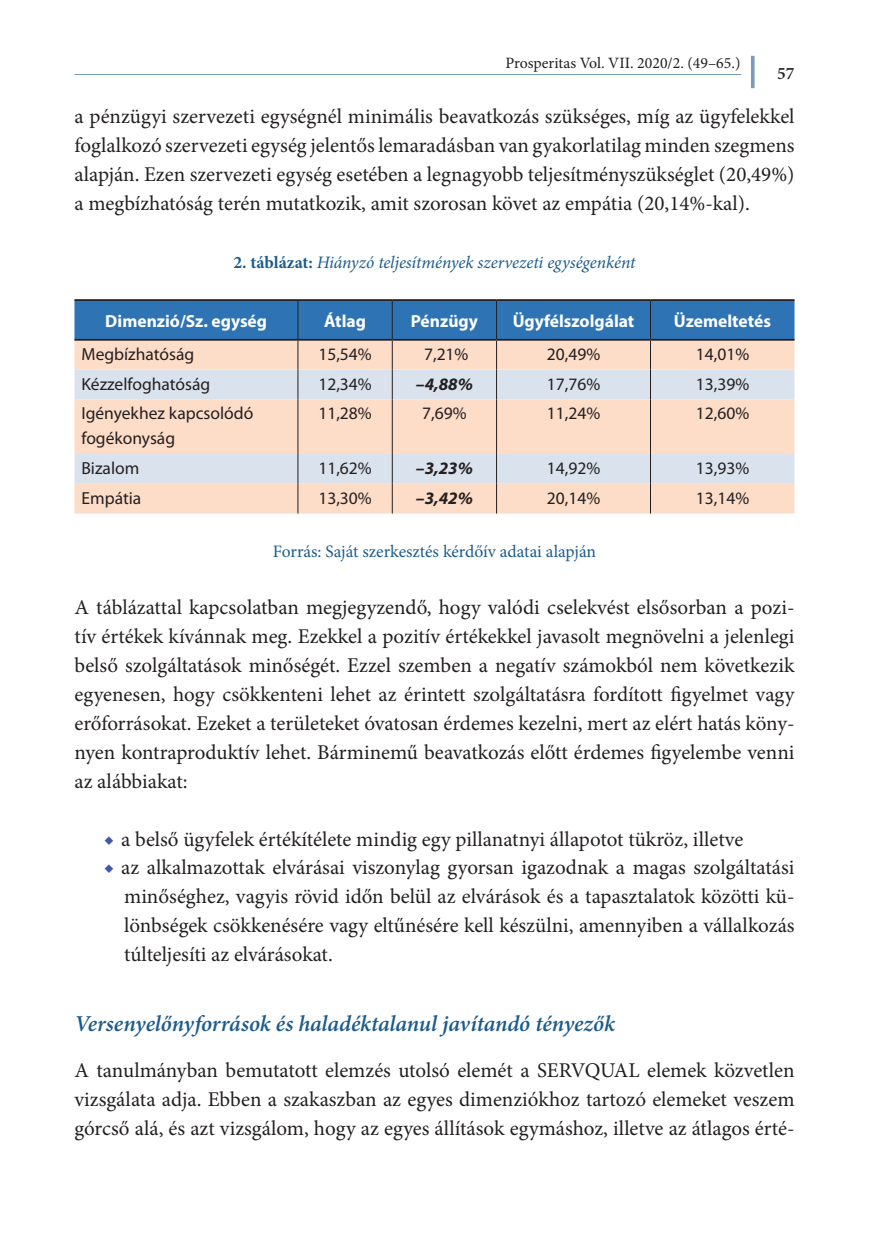
<style>
.page{position:relative;width:869px;height:1241px;background:#fff}
.page>*{position:absolute;margin:0;border:0;box-sizing:border-box;transform-origin:0 0}
.Másodlagos_cím{font:italic 600 22.75px "Minion Pro";letter-spacing:-.005em;color:#1c5b8b}
.kenyér_tompa{font:21px/28.9px "Minion Pro";color:#231f20;text-align:justify}
.Kenyér{font:21px/28.9px "Minion Pro";color:#231f20;text-align:justify}
.Tábla_kenyér{font:17.5px/24.5px "Myriad Pro";color:#231f20}
.táblafej{font:700 17.5px "Myriad Pro";color:#fff}
.Táblacím{font:italic 17.5px "Minion Pro";letter-spacing:-.005em;color:#1c5b8b}
.Forrás{font:17.5px "Minion Pro";color:#1c5b8b}
.Tábla_kenyér-2{font:italic 700 17.5px "Myriad Pro";color:#231f20}
.t1{font:600 17.5px "Minion Pro";color:#231f20}
.t2{font:15.75px "Minion Pro";color:#231f20}
.s1{font-weight:700;font-style:normal}
.s2{color:#3e58ac}
</style>
<div class="page">
<hr style="left:74px;top:74px;width:666px;height:1px;background:#779db9">
<svg style="left:751px;top:56px;width:3px;height:32px"></svg>
<div style="left:74px;top:483px;width:720px;height:30px;background:#fddcc8"></div>
<svg style="left:74px;top:369px;width:720px;height:114px;background:#e8ddd9"></svg>
<hr style="left:74px;top:299px;width:224px;height:2px;background:#231f20">
<hr style="left:298px;top:299px;width:94px;height:2px;background:#231f20">
<hr style="left:392px;top:299px;width:104px;height:2px;background:#231f20">
<hr style="left:496px;top:299px;width:154px;height:2px;background:#231f20">
<hr style="left:650px;top:299px;width:144px;height:2px;background:#231f20">
<svg style="left:74px;top:300px;width:720px;height:69px;background:#819ab5"></svg>
<hr style="left:297px;top:399px;width:1px;height:55px;background:#231f20">
<hr style="left:391px;top:399px;width:1px;height:55px;background:#231f20">
<hr style="left:496px;top:399px;width:1px;height:55px;background:#231f20">
<hr style="left:649px;top:399px;width:1px;height:55px;background:#231f20">
<hr style="left:297px;top:483px;width:1px;height:30px;background:#231f20">
<hr style="left:391px;top:483px;width:1px;height:30px;background:#231f20">
<hr style="left:496px;top:483px;width:1px;height:30px;background:#231f20">
<hr style="left:649px;top:483px;width:1px;height:30px;background:#231f20">
<hr style="left:297px;top:369px;width:1px;height:30px;background:#231f20">
<hr style="left:391px;top:369px;width:1px;height:30px;background:#231f20">
<hr style="left:496px;top:369px;width:1px;height:30px;background:#231f20">
<hr style="left:649px;top:369px;width:1px;height:30px;background:#231f20">
<svg style="left:297px;top:454px;width:1px;height:29px"></svg>
<svg style="left:391px;top:454px;width:1px;height:29px"></svg>
<svg style="left:496px;top:454px;width:1px;height:29px"></svg>
<svg style="left:649px;top:454px;width:1px;height:29px"></svg>
<p class="t2" style="left:505px;top:53px;width:236px">Prosperitas Vol. VII. 2020/2. (49–65.)</p>
<p class="t1" style="left:776px;top:61px;width:19px">57</p>
<p class="Kenyér" style="left:74px;top:102px;width:721px">a pénzügyi szervezeti egységnél minimális beavatkozás szükséges, míg az ügyfelekkel foglalkozó szervezeti egység jelentős lemaradásban van gyakorlatilag minden szegmens alapján. Ezen szervezeti egység esetében a legnagyobb teljesítményszükséglet (20,49%) a megbízhatóság terén mutatkozik, amit szorosan követ az empátia (20,14%-kal).</p>
<p class="Táblacím" style="left:233px;top:250px;width:403px"><span class="s1">2. táblázat:</span> Hiányzó teljesítmények szervezeti egységenként</p>
<p class="táblafej" style="left:105px;top:309px;width:163px">Dimenzió/Sz. egység</p>
<p class="táblafej" style="left:324px;top:309px;width:43px">Átlag</p>
<p class="táblafej" style="left:410px;top:309px;width:69px">Pénzügy</p>
<p class="táblafej" style="left:512px;top:309px;width:123px">Ügyfélszolgálat</p>
<p class="táblafej" style="left:673px;top:309px;width:98px">Üzemeltetés</p>
<p class="Tábla_kenyér" style="left:81px;top:341px;width:114px">Megbízhatóság</p>
<p class="Tábla_kenyér" style="left:318px;top:341px;width:55px">15,54%</p>
<p class="Tábla_kenyér" style="left:424px;top:341px;width:46px">7,21%</p>
<p class="Tábla_kenyér" style="left:546px;top:341px;width:55px">20,49%</p>
<p class="Tábla_kenyér" style="left:695px;top:341px;width:55px">14,01%</p>
<p class="Tábla_kenyér" style="left:81px;top:371px;width:130px">Kézzelfoghatóság</p>
<p class="Tábla_kenyér" style="left:318px;top:371px;width:55px">12,34%</p>
<p class="Tábla_kenyér-2" style="left:416px;top:372px;width:58px">–4,88%</p>
<p class="Tábla_kenyér" style="left:546px;top:371px;width:55px">17,76%</p>
<p class="Tábla_kenyér" style="left:695px;top:371px;width:55px">13,39%</p>
<p class="Tábla_kenyér" style="left:81px;top:401px;width:173px">Igényekhez kapcsolódó fogékonyság</p>
<p class="Tábla_kenyér" style="left:318px;top:401px;width:55px">11,28%</p>
<p class="Tábla_kenyér" style="left:422px;top:401px;width:46px">7,69%</p>
<p class="Tábla_kenyér" style="left:546px;top:401px;width:55px">11,24%</p>
<p class="Tábla_kenyér" style="left:695px;top:401px;width:55px">12,60%</p>
<p class="Tábla_kenyér" style="left:81px;top:455px;width:59px">Bizalom</p>
<p class="Tábla_kenyér" style="left:318px;top:455px;width:55px">11,62%</p>
<p class="Tábla_kenyér-2" style="left:416px;top:457px;width:58px">–3,23%</p>
<p class="Tábla_kenyér" style="left:546px;top:455px;width:55px">14,92%</p>
<p class="Tábla_kenyér" style="left:695px;top:455px;width:55px">13,93%</p>
<p class="Tábla_kenyér" style="left:81px;top:485px;width:61px">Empátia</p>
<p class="Tábla_kenyér" style="left:318px;top:485px;width:55px">13,30%</p>
<p class="Tábla_kenyér-2" style="left:416px;top:486px;width:58px">–3,42%</p>
<p class="Tábla_kenyér" style="left:546px;top:485px;width:55px">20,14%</p>
<p class="Tábla_kenyér" style="left:695px;top:485px;width:55px">13,14%</p>
<p class="Forrás" style="left:273px;top:539px;width:324px">Forrás: Saját szerkesztés kérdőív adatai alapján</p>
<p class="kenyér_tompa" style="left:74px;top:593px;width:721px">A táblázattal kapcsolatban megjegyzendő, hogy valódi cselekvést elsősorban a pozi&shy;tív értékek kívánnak meg. Ezekkel a pozitív értékekkel javasolt megnövelni a jelenlegi belső szolgáltatások minőségét. Ezzel szemben a negatív számokból nem következik egyenesen, hogy csökkenteni lehet az érintett szolgáltatásra fordított figyelmet vagy erőforrásokat. Ezeket a területeket óvatosan érdemes kezelni, mert az elért hatás kön - nyen kontraproduktív lehet. Bárminemű beavatkozás előtt érdemes figyelembe venni az alábbiakat:</p>
<p class="Kenyér" style="left:104px;top:824px;width:640px"><span class="s2">◆</span> a belső ügyfelek értékítélete mindig egy pillanatnyi állapotot tükröz, illetve</p>
<p class="Kenyér" style="left:124px;top:853px;width:671px;text-indent:-20px"><span class="s2">◆</span> az alkalmazottak elvárásai viszonylag gyorsan igazodnak a magas szolgáltatási minőséghez, vagyis rövid időn belül az elvárások és a tapasztalatok közötti kü&shy;lönbségek csökkenésére vagy eltűnésére kell készülni, amennyiben a vállalkozás túlteljesíti az elvárásokat.</p>
<p class="Másodlagos_cím" style="left:74px;top:1007px;width:542px">Versenyelőnyforrások és haladéktalanul javítandó tényezők</p>
<p class="kenyér_tompa" style="left:74px;top:1055px;width:721px">A tanulmányban bemutatott elemzés utolsó elemét a SERVQUAL elemek közvetlen vizsgálata adja. Ebben a szakaszban az egyes dimenziókhoz tartozó elemeket veszem górcső alá, és azt vizsgálom, hogy az egyes állítások egymáshoz, illetve az átlagos érté-</p>
</div>
